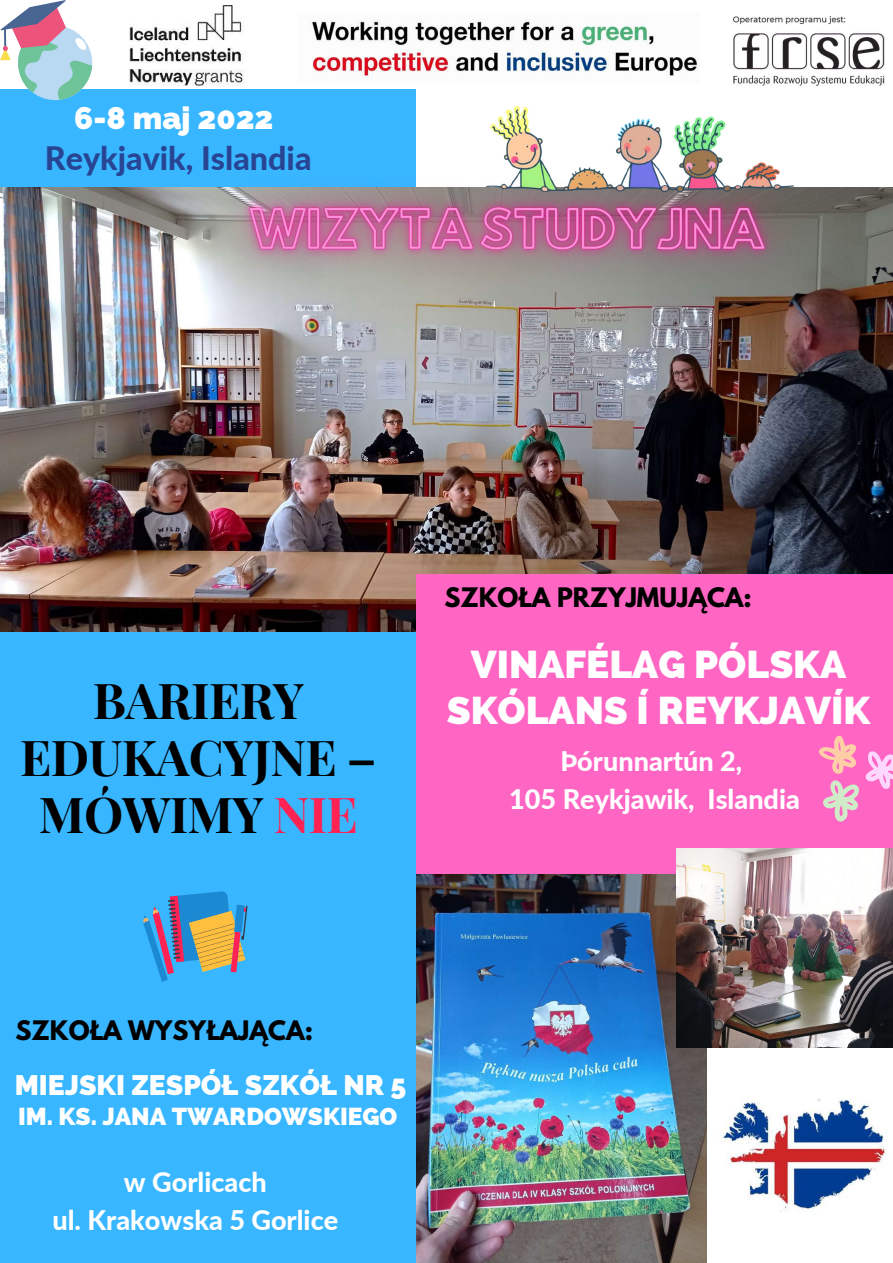
<style>
.page{position:relative;width:893px;height:1263px;background:#fff}
.page>*{position:absolute;margin:0;border:0;box-sizing:border-box;transform-origin:0 0}
.t1{font:700 49.5px/56.8px "Playfair Display";letter-spacing:-.015em;color:#000;text-align:center}
.t2{font:800 38.85px/46.1px "Raleway";color:#fff;text-align:center}
.t3{font:800 32.25px "Lato";color:#284594}
.t4{font:800 31.5px "Raleway";color:#fff}
.t5{font:800 28.28px "Raleway";color:#fff}
.t6{font:800 27px/37.7px "Lato";color:#fff;text-align:center}
.t7{font:800 24.6px "Raleway";color:#fff}
.t8{font:700 23.77px "League Spartan";color:#000}
.s1{color:#ff2252}
</style>
<div class="page">
<img style="left:416px;top:874px;width:290px;height:389px">
<div style="left:0;top:89px;width:416px;height:1174px;background:#38b6ff"></div>
<img style="left:0;top:187px;width:893px;height:444px">
<div style="left:416px;top:574px;width:477px;height:300px;background:#ff66c4"></div>
<img style="left:676px;top:848px;width:217px;height:200px">
<img style="left:722px;top:1098px;width:164px;height:115px">
<svg style="left:819px;top:735px;width:74px;height:87px"></svg>
<svg style="left:143px;top:891px;width:104px;height:91px"></svg>
<img style="left:490px;top:107px;width:236px;height:47px">
<svg style="left:0;top:0;width:92px;height:100px"></svg>
<img style="left:310px;top:20px;width:388px;height:60px">
<img style="left:129px;top:6px;width:115px;height:80px">
<img style="left:733px;top:17px;width:151px;height:69px">
<img style="left:197px;top:154px;width:620px;height:156px">
<p class="t4" style="left:74px;top:99px;width:201px">6-8 maj 2022</p>
<p class="t3" style="left:45px;top:138px;width:268px">Reykjavik, Islandia</p>
<h1 class="t1" style="left:20px;top:670px;width:358px">BARIERY<br>EDUKACYJNE –<br>MÓWIMY <span class="s1">NIE</span></h1>
<p class="t8" style="left:444px;top:585px;width:309px">SZKOŁA PRZYJMUJĄCA:</p>
<h2 class="t2" style="left:447px;top:641px;width:425px">VINAFÉLAG PÓLSKA<br>SKÓLANS Í REYKJAVÍK</h2>
<p class="t6" style="left:509px;top:742px;width:292px">Þórunnartún 2,<br>105 Reykjawik, Islandia</p>
<p class="t8" style="left:16px;top:1019px;width:299px">SZKOŁA WYSYŁAJĄCA:</p>
<p class="t5" style="left:15px;top:1068px;width:393px">MIEJSKI ZESPÓŁ SZKÓŁ NR 5</p>
<p class="t7" style="left:18px;top:1102px;width:381px">IM. KS. JANA TWARDOWSKIEGO</p>
<p class="t6" style="left:52px;top:1163px;width:287px">w Gorlicach<br>ul. Krakowska 5 Gorlice</p>
</div>
